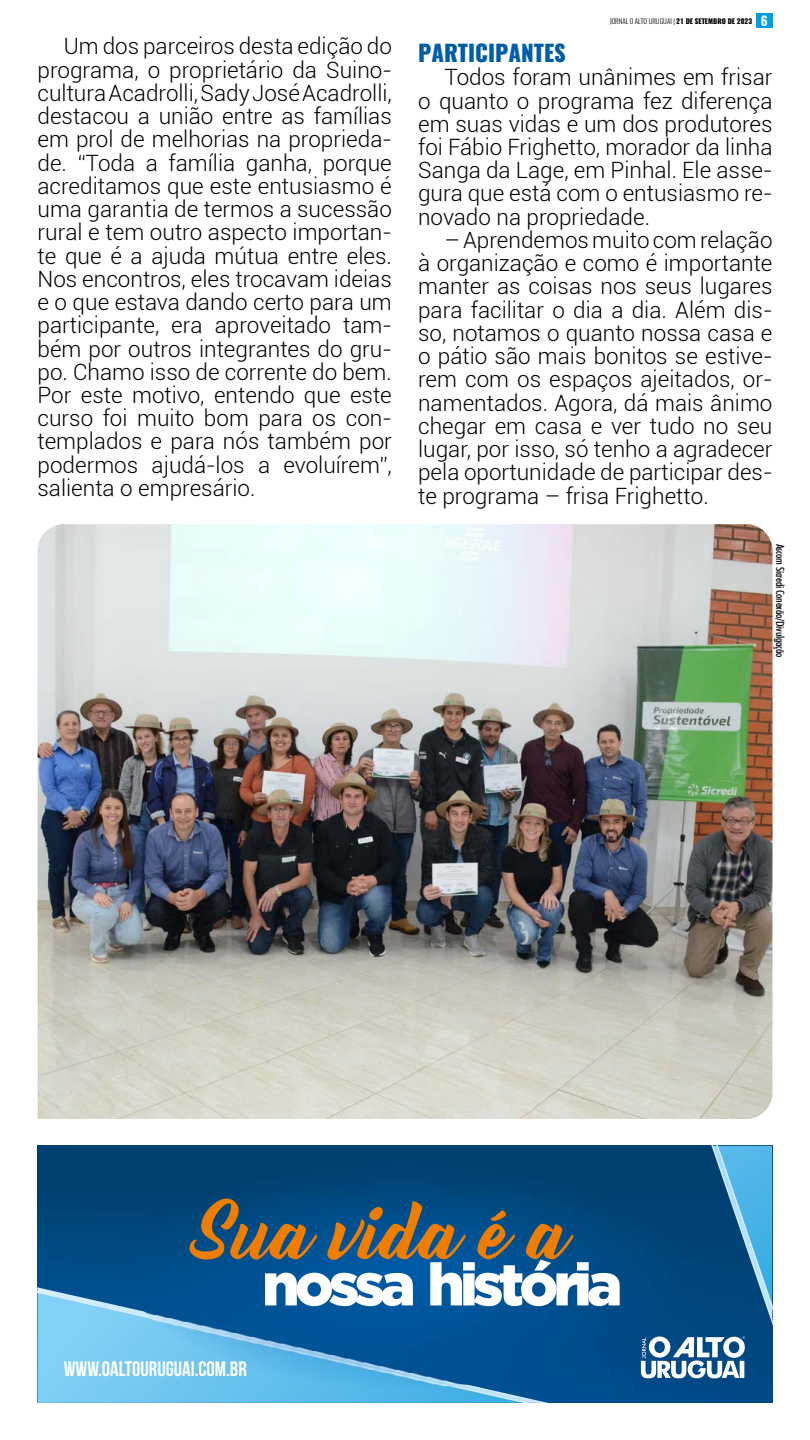
<style>
.page{position:relative;width:810px;height:1440px;background:#fff}
.page>*{position:absolute;margin:0;border:0;box-sizing:border-box;transform-origin:0 0}
.t1{font:70.72px "Bernadette";color:#ef7d00}
.t2{font:900 59.25px "Gotham";letter-spacing:-.08em;color:#fff}
.t3{font:300 22.5px/23.2px "Roboto";color:#000;text-align:justify}
.t4{font:800 22.5px "Oswald";color:#005da9}
.t5{font:700 20.92px "Bebas Neue";color:#fff}
.t6{font:500 condensed 11.25px "Futura BT";letter-spacing:-.02em;color:#000}
.t7{font:300 6.98px "Oswald";color:#000}
.s1{font-weight:800}
.s2{font-weight:700;font-size:12.9px;color:#fff}
</style>
<div class="page">
<div style="left:756px;top:13px;width:16px;height:14px;background:#009fe3"></div>
<img style="left:38px;top:524px;width:734px;height:595px">
<img style="left:38px;top:1146px;width:574px;height:131px">
<svg style="left:38px;top:1277px;width:574px;height:126px;background:#60b2de"></svg>
<img style="left:129px;top:1161px;width:483px;height:226px">
<svg style="left:612px;top:1146px;width:161px;height:257px;background:#1a5f91"></svg>
<p class="t7" style="left:610px;top:16px;width:159px">JORNAL O ALTO URUGUAI | <span class="s1">21 DE SETEMBRO DE 2023</span> <span class="s2">6</span></p>
<p class="t3" style="left:37px;top:34px;width:356px;text-indent:26px">Um dos parceiros desta edição do programa, o proprietário da Suino&shy;cultura Acadrolli, Sady José Acadrolli, destacou a união entre as famílias em prol de melhorias na proprieda&shy;de. “Toda a família ganha, porque acreditamos que este entusiasmo é uma garantia de termos a sucessão rural e tem outro aspecto importan&shy;te que é a ajuda mútua entre eles.<br>Nos encontros, eles trocavam ideias e o que estava dando certo para um participante, era aproveitado tam&shy;bém por outros integrantes do gru&shy;po. Chamo isso de corrente do bem.<br>Por este motivo, entendo que este curso foi muito bom para os con&shy;templados e para nós também por podermos ajudá-los a evoluírem”, salienta o empresário.</p>
<p class="t4" style="left:418px;top:37px;width:149px">PARTICIPANTES</p>
<p class="t3" style="left:418px;top:65px;width:356px;text-indent:26px">Todos foram unânimes em frisar o quanto o programa fez diferença em suas vidas e um dos produtores foi Fábio Frighetto, morador da linha Sanga da Lage, em Pinhal. Ele asse&shy;gura que está com o entusiasmo re&shy;novado na propriedade.</p>
<p class="t3" style="left:418px;top:228px;width:356px;text-indent:26px">– Aprendemos muito com relação à organização e como é importante manter as coisas nos seus lugares para facilitar o dia a dia. Além dis&shy;so, notamos o quanto nossa casa e o pátio são mais bonitos se estive&shy;rem com os espaços ajeitados, or&shy;namentados. Agora, dá mais ânimo chegar em casa e ver tudo no seu lugar, por isso, só tenho a agradecer pela oportunidade de participar des&shy;te programa – frisa Frighetto.</p>
<p class="t6" style="left:787px;top:544px;width:115px;rotate:90deg">Ascom Sicredi Conexão/Divulgação</p>
<h1 class="t1" style="left:200px;top:1176px;width:373px">Sua vida é a</h1>
<h2 class="t2" style="left:262px;top:1250px;width:362px">nossa história</h2>
<p class="t5" style="left:64px;top:1357px;width:185px">WWW.OALTOURUGUAI.COM.BR</p>
</div>
